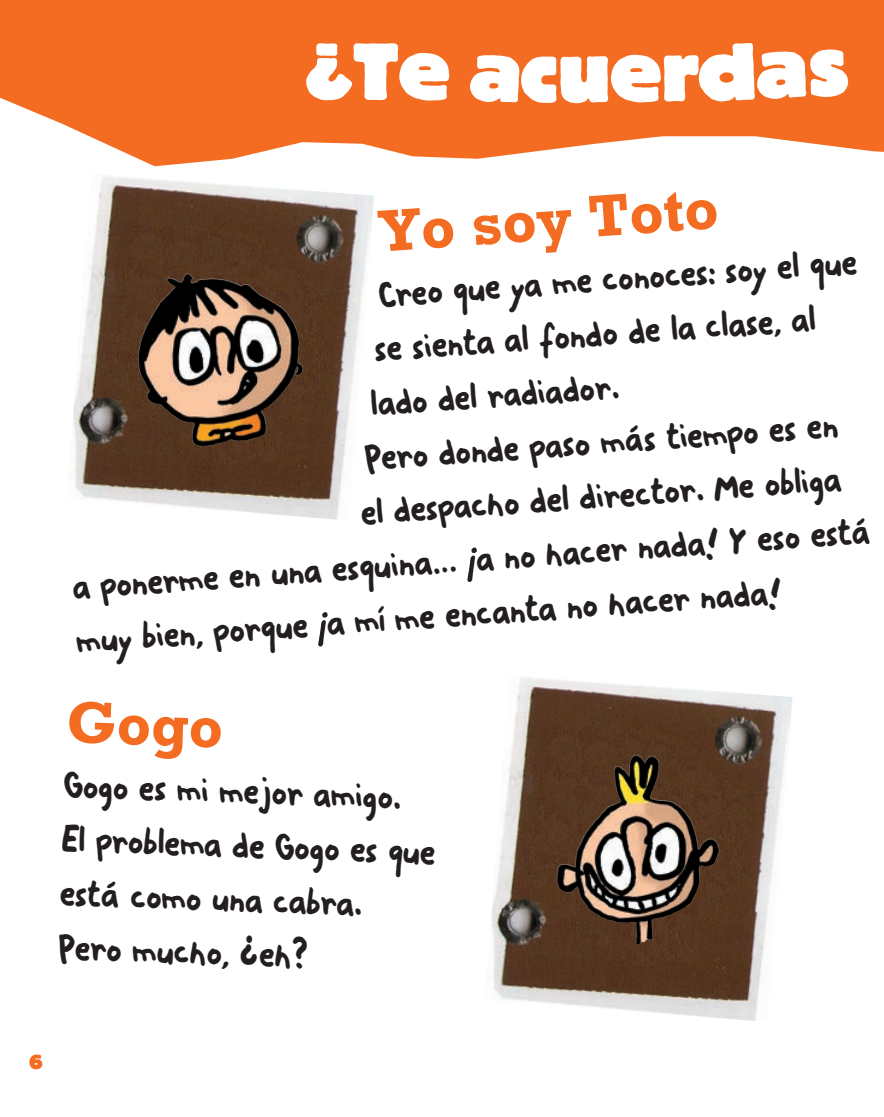
<style>
.page{position:relative;width:884px;height:1117px;background:#fff}
.page>*{position:absolute;margin:0;border:0;box-sizing:border-box;transform-origin:0 0}
.t1{font:800 80px "Block BE";color:#fff}
.t2{font:700 60px "Rockwell";color:#f36c21}
.t3{font:45px/54px "Sergio 1";color:#231f20}
.t4{font:800 20px "Block BE";color:#f36c21}
.s1{font-family:"Andy";font-style:italic}
.s2{font-family:"Amiable";font-size:37.5px}
.s3{font-family:"AG Book Rounded";font-weight:700;font-size:40px}
</style>
<div class="page">
<svg style="left:0;top:0;width:883px;height:166px;fill:#f36c21"></svg>
<svg style="left:467px;top:547px;width:10px;height:35px"></svg>
<svg style="left:318px;top:612px;width:10px;height:35px"></svg>
<img style="left:491px;top:677px;width:301px;height:344px">
<img style="left:72px;top:176px;width:302px;height:344px">
<img style="left:115px;top:258px;width:193px;height:199px">
<img style="left:539px;top:747px;width:194px;height:207px">
<div style="left:469px;top:54px;width:51px;height:49px;background:#f36c21"></div>
<div style="left:560px;top:54px;width:101px;height:49px;background:#f36c21"></div>
<div style="left:697px;top:43px;width:151px;height:59px;background:#f36c21"></div>
<p class="t1" style="left:305px;top:27px;width:147px">¿Te</p>
<p class="t1" style="left:520px;top:30px;width:40px">c</p>
<p class="t1" style="left:661px;top:29px;width:38px">r</p>
<p class="t2" style="left:376px;top:195px;width:341px;rotate:-4deg">Yo soy Toto</p>
<p class="t3" style="left:361px;top:270px;width:496px;text-indent:15px;rotate:-4deg">Creo que ya me conoces: soy el que se sienta al fondo de la clase, al lado del radiador.</p>
<p class="t3" style="left:362px;top:432px;width:476px;rotate:-4deg">Pero donde paso más tiempo es en</p>
<p class="t3" style="left:359px;top:486px;width:483px;rotate:-4deg">el despacho del director. Me obliga</p>
<p class="t3" style="left:71px;top:561px;width:801px;rotate:-4deg">a ponerme en una esquina… <span class="s1">¡</span>a no hacer nada! Y eso está</p>
<p class="t3" style="left:74px;top:615px;width:707px;rotate:-4deg">muy bien, porque <span class="s1">¡</span>a m<span class="s2">í</span> me encanta no hacer nada!</p>
<p class="t2" style="left:67px;top:686px;width:158px;rotate:2deg">Gogo</p>
<p class="t3" style="left:65px;top:759px;width:338px;rotate:2deg">Gogo es mi mejor amigo.</p>
<p class="t3" style="left:63px;top:813px;width:375px;rotate:2deg">El problema de Gogo es que está como una cabra.</p>
<p class="t3" style="left:59px;top:921px;width:250px;rotate:2deg">Pero mucho, <span class="s3">¿</span>eh?</p>
<p class="t4" style="left:30px;top:1051px;width:14px">6</p>
</div>
